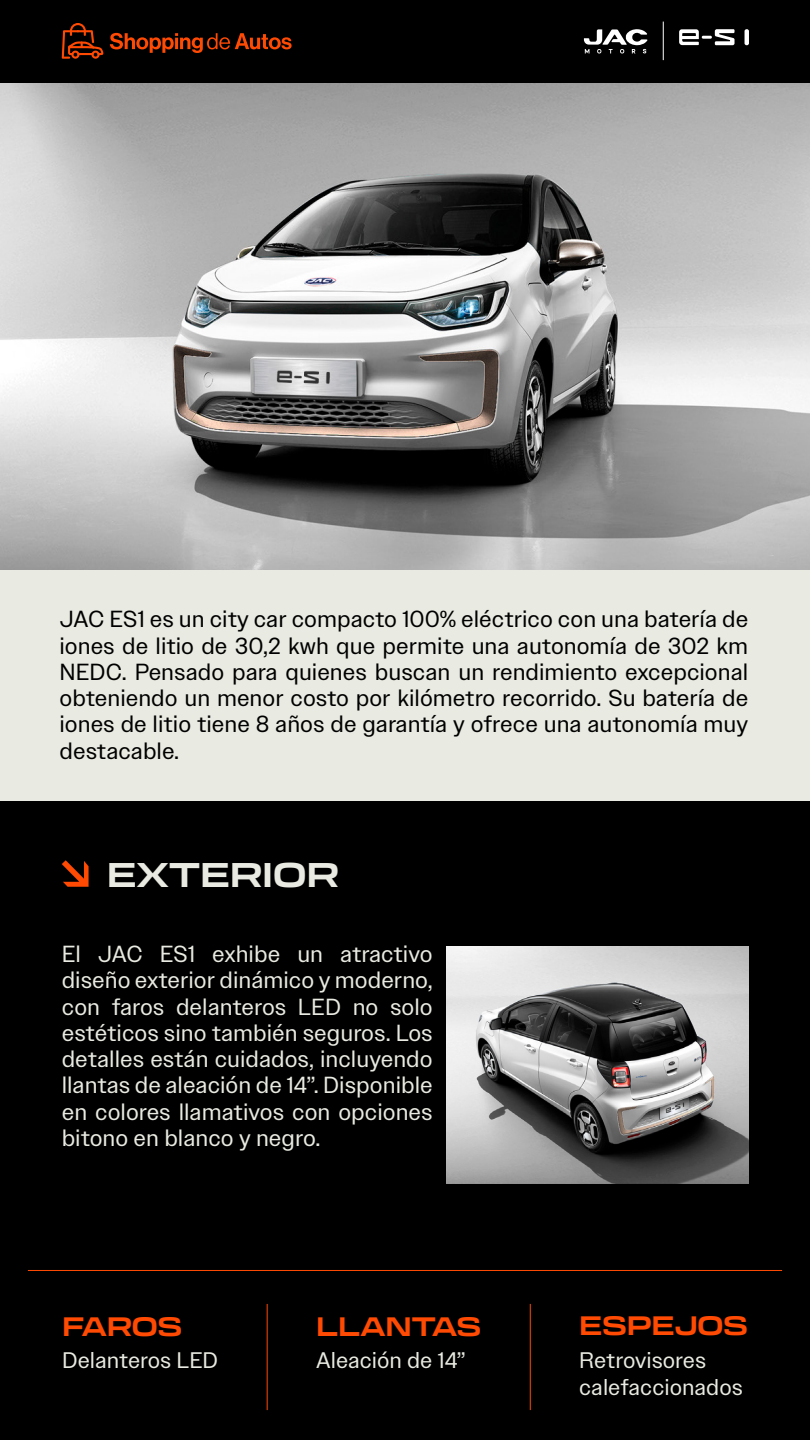
<style>
.page{position:relative;width:810px;height:1440px;background:#e9eae1}
.page>*{position:absolute;margin:0;border:0;box-sizing:border-box;transform-origin:0 0}
.t1{font:700 expanded 33.75px "Transducer";color:#e9eae1}
.t2{font:700 expanded 26.25px "Transducer";color:#ff4a03}
.t3{font:23.25px/26.2px "Owners Text";color:#000;text-align:justify}
.t4{font:23.25px/26.2px "Owners Text";color:#e9eae1;text-align:justify}
.t5{font:22.5px/27px "Owners Text";color:#e9eae1}
</style>
<div class="page">
<div style="left:0;top:802px;width:810px;height:638px;background:#000"></div>
<hr style="left:28px;top:1270px;width:754px;height:1px;background:#ff4a03">
<hr style="left:267px;top:1304px;width:1px;height:106px;background:#ff4a03">
<hr style="left:530px;top:1304px;width:1px;height:106px;background:#ff4a03">
<svg style="left:62px;top:860px;width:27px;height:27px"></svg>
<img style="left:446px;top:946px;width:302px;height:238px">
<div style="left:0;top:0;width:810px;height:84px;background:#000"></div>
<svg style="left:62px;top:23px;width:42px;height:36px"></svg>
<svg style="left:110px;top:33px;width:182px;height:20px"></svg>
<svg style="left:584px;top:29px;width:63px;height:24px"></svg>
<hr style="left:663px;top:22px;width:1px;height:38px;background:#fff">
<hr style="left:745px;top:29px;width:4px;height:16px;background:#fff;border-radius:2px">
<svg style="left:679px;top:29px;width:56px;height:16px"></svg>
<img style="left:0;top:84px;width:810px;height:485px">
<p class="t3" style="left:60px;top:606px;width:690px">JAC ES1 es un city car compacto 100% eléctrico con una batería de iones de litio de 30,2 kwh que permite una autonomía de 302 km NEDC. Pensado para quienes buscan un rendimiento excepcional obteniendo un menor costo por kilómetro recorrido. Su batería de iones de litio tiene 8 años de garantía y ofrece una autonomía muy destacable.</p>
<h1 class="t1" style="left:107px;top:850px;width:234px">EXTERIOR</h1>
<p class="t4" style="left:62px;top:941px;width:372px">El JAC ES1 exhibe un atractivo diseño exterior dinámico y moderno, con faros delanteros LED no solo estéticos sino también seguros. Los detalles están cuidados, incluyendo llantas de aleación de 14”. Disponible en colores llamativos con opciones bitono en blanco y negro.</p>
<p class="t2" style="left:62px;top:1307px;width:122px">FAROS</p>
<p class="t5" style="left:62px;top:1346px;width:157px">Delanteros LED</p>
<p class="t2" style="left:316px;top:1307px;width:167px">LLANTAS</p>
<p class="t5" style="left:316px;top:1346px;width:151px">Aleación de 14”</p>
<p class="t2" style="left:579px;top:1307px;width:170px">ESPEJOS</p>
<p class="t5" style="left:579px;top:1346px;width:165px">Retrovisores calefaccionados</p>
</div>
